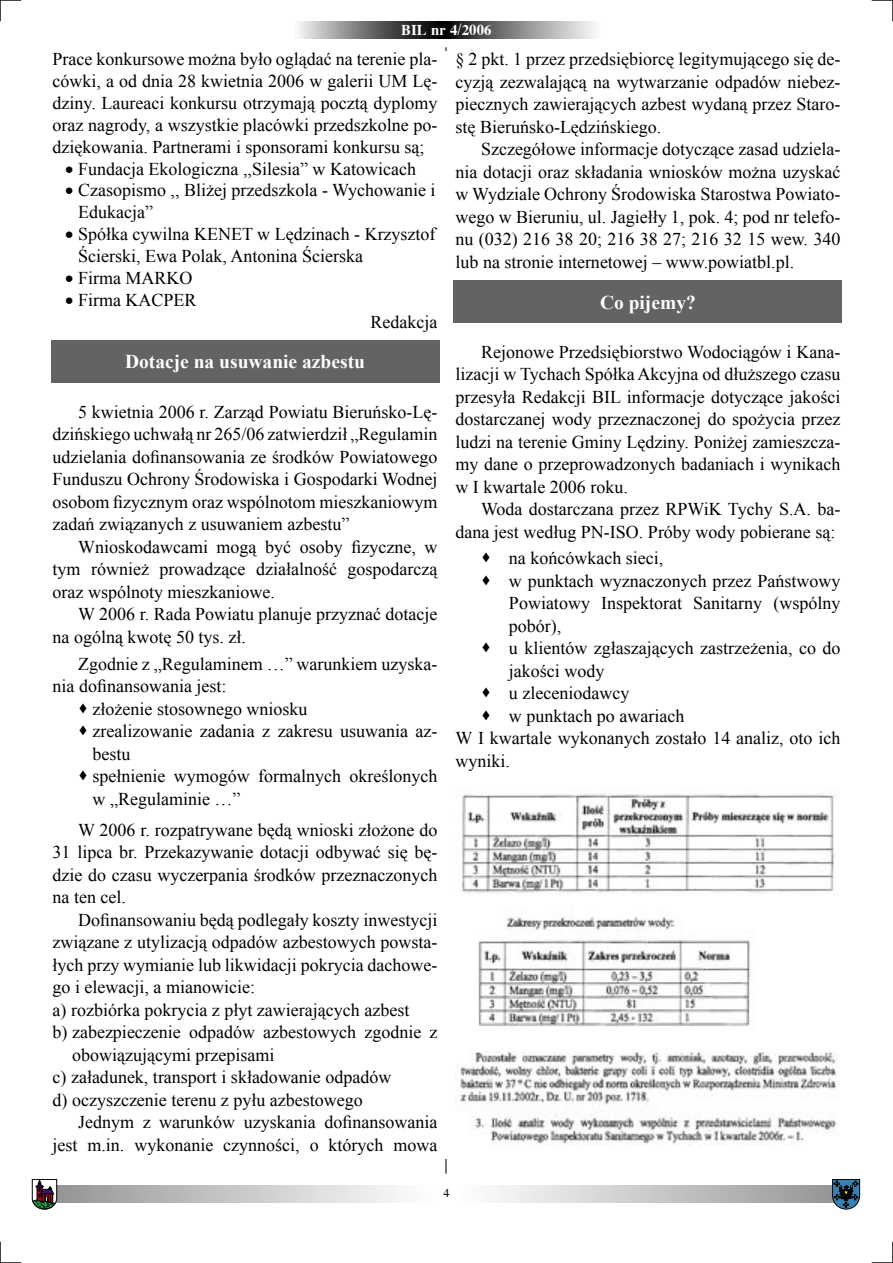
<style>
.page{position:relative;width:893px;height:1263px;background:#fff}
.page>*{position:absolute;margin:0;border:0;box-sizing:border-box;transform-origin:0 0}
.TEMAT{font:700 19.5px "Times New Roman";color:#fff}
.TEXT{font:18px/22.5px "Times New Roman";color:#000;text-align:justify}
.Domy_lnie{font:18px/21.9px "Times New Roman";color:#000}
.t1{font:700 15px "Torontopl";color:#fff}
.t2{font:12px "Torontopl";color:#000}
</style>
<div class="page">
<svg style="left:299px;top:21px;width:296px;height:17px"></svg>
<div style="left:54px;top:1186px;width:380px;height:17px;background:linear-gradient(to right,#959595,#fff)"></div>
<div style="left:458px;top:1186px;width:380px;height:17px;background:linear-gradient(to right,#fff,#959595)"></div>
<svg style="left:32px;top:1179px;width:25px;height:31px"></svg>
<svg style="left:832px;top:1179px;width:28px;height:30px"></svg>
<hr style="left:445px;top:47px;width:1px;height:1127px;background:#000">
<svg style="left:872px;top:0;width:21px;height:21px"></svg>
<svg style="left:0;top:0;width:21px;height:21px"></svg>
<svg style="left:0;top:1242px;width:21px;height:21px"></svg>
<svg style="left:872px;top:1242px;width:21px;height:21px"></svg>
<div style="left:51px;top:51px;width:791px;height:1107px;background:#fff"></div>
<div style="left:51px;top:340px;width:388px;height:43px;background:#636363"></div>
<img style="left:455px;top:794px;width:383px;height:352px">
<div style="left:454px;top:281px;width:388px;height:42px;background:#636363"></div>
<p class="t1" style="left:401px;top:21px;width:92px">BIL nr 4/2006</p>
<p class="Domy_lnie" style="left:53px;top:48px;width:386px;text-align:justify">Prace konkursowe można było oglądać na terenie pla&shy;cówki, a od dnia 28 kwietnia 2006 w galerii UM Lę&shy;dziny. Laureaci konkursu otrzymają pocztą dyplomy oraz nagrody, a wszystkie placówki przedszkolne po&shy;dziękowania. Partnerami i sponsorami konkursu są;</p>
<p class="Domy_lnie" style="left:65px;top:157px;width:352px">• Fundacja Ekologiczna ,,Silesia” w Katowicach</p>
<p class="Domy_lnie" style="left:78px;top:179px;width:359px;text-indent:-13px">• Czasopismo ,, Bliżej przedszkola - Wychowanie i<br>Edukacja”</p>
<p class="Domy_lnie" style="left:78px;top:223px;width:359px;text-indent:-13px">• Spółka cywilna KENET w Lędzinach - Krzysztof<br>Ścierski, Ewa Polak, Antonina Ścierska</p>
<p class="Domy_lnie" style="left:65px;top:267px;width:129px">• Firma MARKO</p>
<p class="Domy_lnie" style="left:65px;top:289px;width:133px">• Firma KACPER</p>
<p class="Domy_lnie" style="left:370px;top:311px;width:68px">Redakcja</p>
<p class="TEMAT" style="left:125px;top:348px;width:241px">Dotacje na usuwanie azbestu</p>
<p class="TEXT" style="left:53px;top:400px;width:386px;text-indent:26px">5 kwietnia 2006 r. Zarząd Powiatu Bieruńsko-Lę&shy;dzińskiego uchwałą nr 265/06 zatwierdził „Regulamin udzielania dofinansowania ze środków Powiatowego Funduszu Ochrony Środowiska i Gospodarki Wodnej osobom fizycznym oraz wspólnotom mieszkaniowym zadań związanych z usuwaniem azbestu”</p>
<p class="TEXT" style="left:53px;top:535px;width:386px;text-indent:26px">Wnioskodawcami mogą być osoby fizyczne, w tym również prowadzące działalność gospodarczą oraz wspólnoty mieszkaniowe.</p>
<p class="TEXT" style="left:53px;top:603px;width:386px;text-indent:26px">W 2006 r. Rada Powiatu planuje przyznać dotacje na ogólną kwotę 50 tys. zł.</p>
<p class="TEXT" style="left:53px;top:652px;width:386px;text-indent:26px">Zgodnie z „Regulaminem …” warunkiem uzyska&shy;nia dofinansowania jest:</p>
<p class="TEXT" style="left:78px;top:697px;width:231px">• złożenie stosownego wniosku</p>
<p class="TEXT" style="left:93px;top:720px;width:346px;text-indent:-14px">• zrealizowanie zadania z zakresu usuwania az&shy;bestu</p>
<p class="TEXT" style="left:93px;top:765px;width:346px;text-indent:-14px">• spełnienie wymogów formalnych określonych w „Regulaminie …”</p>
<p class="TEXT" style="left:53px;top:818px;width:386px;text-indent:26px">W 2006 r. rozpatrywane będą wnioski złożone do 31 lipca br. Przekazywanie dotacji odbywać się bę&shy;dzie do czasu wyczerpania środków przeznaczonych na ten cel.</p>
<p class="TEXT" style="left:53px;top:908px;width:386px;text-indent:26px">Dofinansowaniu będą podlegały koszty inwestycji związane z utylizacją odpadów azbestowych powsta&shy;łych przy wymianie lub likwidacji pokrycia dachowe&shy;go i elewacji, a mianowicie:</p>
<p class="TEXT" style="left:53px;top:998px;width:358px">a) rozbiórka pokrycia z płyt zawierających azbest</p>
<p class="TEXT" style="left:72px;top:1021px;width:367px;text-indent:-19px">b) zabezpieczenie odpadów azbestowych zgodnie z obowiązującymi przepisami</p>
<p class="TEXT" style="left:53px;top:1066px;width:340px">c) załadunek, transport i składowanie odpadów</p>
<p class="TEXT" style="left:53px;top:1088px;width:312px">d) oczyszczenie terenu z pyłu azbestowego</p>
<p class="TEXT" style="left:53px;top:1111px;width:386px;text-align:right">Jednym z warunków uzyskania dofinansowania jest m.in. wykonanie czynności, o których mowa</p>
<p class="TEXT" style="left:455px;top:47px;width:386px">§ 2 pkt. 1 przez przedsiębiorcę legitymującego się de&shy;cyzją zezwalającą na wytwarzanie odpadów niebez&shy;piecznych zawierających azbest wydaną przez Staro&shy;stę Bieruńsko-Lędzińskiego.</p>
<p class="TEXT" style="left:455px;top:137px;width:386px;text-indent:26px">Szczegółowe informacje dotyczące zasad udziela&shy;nia dotacji oraz składania wniosków można uzyskać w Wydziale Ochrony Środowiska Starostwa Powiato&shy;wego w Bieruniu, ul. Jagiełły 1, pok. 4; pod nr telefo&shy;nu (032) 216 38 20; 216 38 27; 216 32 15 wew. 340 lub na stronie internetowej – www.powiatbl.pl.</p>
<p class="TEMAT" style="left:600px;top:288px;width:97px">Co pijemy?</p>
<p class="TEXT" style="left:455px;top:340px;width:386px;text-indent:26px">Rejonowe Przedsiębiorstwo Wodociągów i Kana&shy;lizacji w Tychach Spółka Akcyjna od dłuższego czasu przesyła Redakcji BIL informacje dotyczące jakości dostarczanej wody przeznaczonej do spożycia przez ludzi na terenie Gminy Lędziny. Poniżej zamieszcza&shy;my dane o przeprowadzonych badaniach i wynikach w I kwartale 2006 roku.</p>
<p class="TEXT" style="left:455px;top:497px;width:386px;text-align:right">Woda dostarczana przez RPWiK Tychy S.A. ba&shy;dana jest według PN-ISO. Próby wody pobierane są:</p>
<p class="TEXT" style="left:481px;top:547px;width:184px">• na końcówkach sieci,</p>
<p class="TEXT" style="left:509px;top:569px;width:333px;text-indent:-28px">• w punktach wyznaczonych przez Państwowy Powiatowy Inspektorat Sanitarny (wspólny pobór),</p>
<p class="TEXT" style="left:509px;top:637px;width:333px;text-indent:-28px">• u klientów zgłaszających zastrzeżenia, co do jakości wody</p>
<p class="TEXT" style="left:481px;top:682px;width:150px">• u zleceniodawcy</p>
<p class="TEXT" style="left:481px;top:704px;width:205px">• w punktach po awariach</p>
<p class="TEXT" style="left:455px;top:727px;width:386px">W I kwartale wykonanych zostało 14 analiz, oto ich wyniki.</p>
<p class="t2" style="left:443px;top:1186px;width:7px">4</p>
</div>
